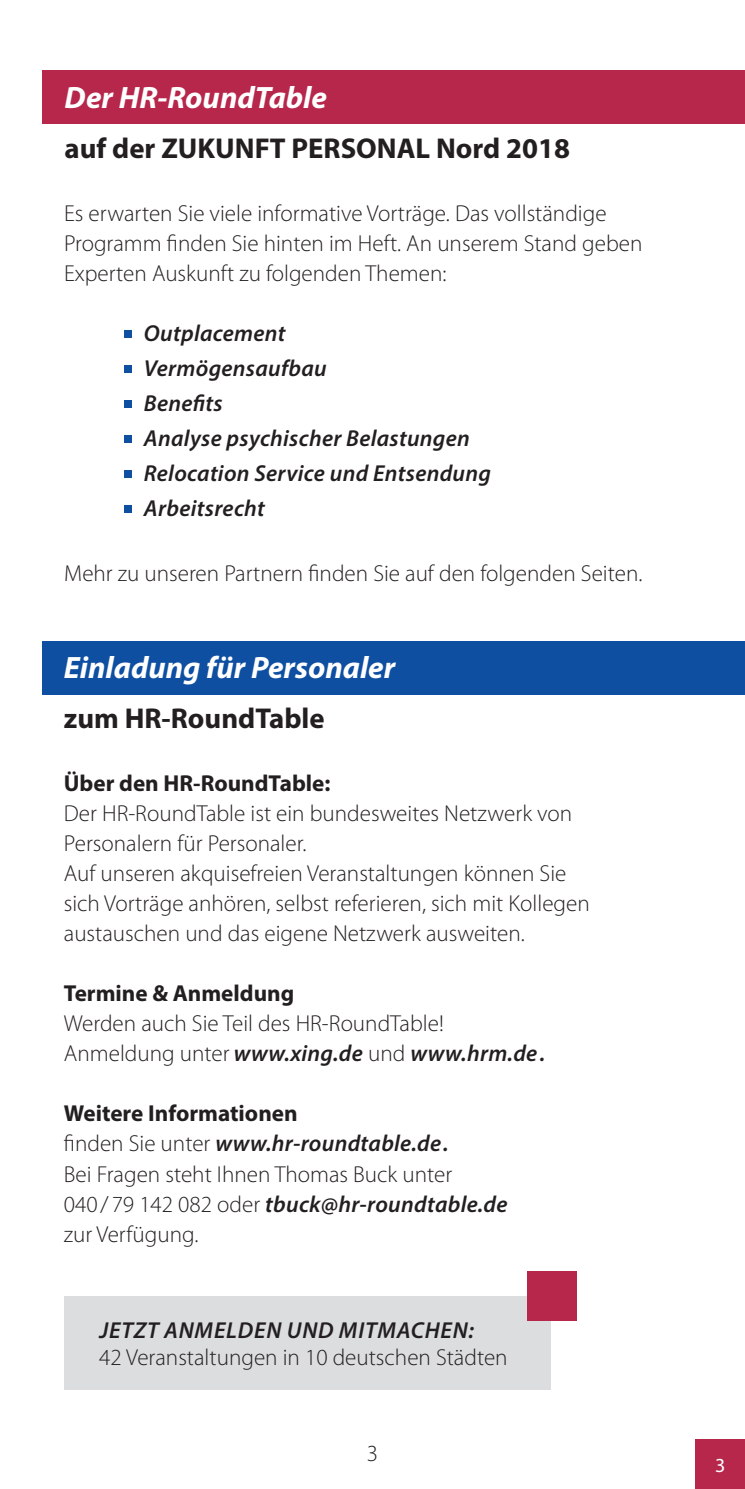
<style>
.page{position:relative;width:745px;height:1489px;background:#fff}
.page>*{position:absolute;margin:0;border:0;box-sizing:border-box;transform-origin:0 0}
.t1{font:italic 700 31px "Myriad Pro";color:#fff}
.t2{font:700 28.75px "Myriad Pro";color:#231f20}
.t3{font:300 23px/30px "Myriad Pro";color:#231f20}
.t4{font:italic 600 23px "Myriad Pro";letter-spacing:.01em;color:#231f20}
.t5{font:700 23px "Myriad Pro";color:#231f20}
.t6{font:italic 600 23px "Myriad Pro";letter-spacing:.035em;color:#231f20}
.t7{font:20px "Myriad Pro";color:#fff}
.s1{font-weight:300;font-style:normal}
.s2{font-weight:600;font-style:italic}
</style>
<div class="page">
<div style="left:43px;top:641px;width:701px;height:53px;background:#0f4fa1"></div>
<div style="left:43px;top:71px;width:701px;height:53px;background:#b6274b"></div>
<div style="left:64px;top:1296px;width:486px;height:93px;background:#dcdddf"></div>
<div style="left:124px;top:330px;width:7px;height:7px;background:#0f4fa1"></div>
<div style="left:124px;top:365px;width:7px;height:7px;background:#0f4fa1"></div>
<div style="left:124px;top:400px;width:7px;height:7px;background:#0f4fa1"></div>
<div style="left:124px;top:435px;width:7px;height:7px;background:#0f4fa1"></div>
<div style="left:124px;top:470px;width:7px;height:7px;background:#0f4fa1"></div>
<div style="left:124px;top:505px;width:7px;height:7px;background:#0f4fa1"></div>
<div style="left:526px;top:1271px;width:50px;height:49px;background:#b6274b"></div>
<div style="left:694px;top:1439px;width:50px;height:49px;background:#b6274b"></div>
<p class="t1" style="left:65px;top:77px;width:264px">Der HR-RoundTable</p>
<p class="t2" style="left:65px;top:129px;width:506px">auf der ZUKUNFT PERSONAL Nord 2018</p>
<p class="t3" style="left:64px;top:198px;width:579px">Es erwarten Sie viele informative Vorträge. Das vollständige<br>Programm finden Sie hinten im Heft. An unserem Stand geben<br>Experten Auskunft zu folgenden Themen:</p>
<p class="t4" style="left:144px;top:318px;width:143px">Outplacement</p>
<p class="t4" style="left:144px;top:353px;width:184px">Vermögensaufbau</p>
<p class="t4" style="left:144px;top:388px;width:80px">Benefits</p>
<p class="t4" style="left:144px;top:423px;width:327px">Analyse psychischer Belastungen</p>
<p class="t4" style="left:144px;top:458px;width:348px">Relocation Service und Entsendung</p>
<p class="t4" style="left:144px;top:493px;width:122px">Arbeitsrecht</p>
<p class="t3" style="left:64px;top:558px;width:579px">Mehr zu unseren Partnern finden Sie auf den folgenden Seiten.</p>
<p class="t1" style="left:64px;top:647px;width:333px">Einladung für Personaler</p>
<p class="t2" style="left:64px;top:699px;width:262px">zum HR-RoundTable</p>
<p class="t5" style="left:64px;top:768px;width:268px">Über den HR-RoundTable:</p>
<p class="t3" style="left:64px;top:798px;width:509px">Der HR-RoundTable ist ein bundesweites Netzwerk von<br>Personalern für Personaler.</p>
<p class="t3" style="left:64px;top:858px;width:527px">Auf unseren akquisefreien Veranstaltungen können Sie sich Vorträge anhören, selbst referieren, sich mit Kollegen austauschen und das eigene Netzwerk ausweiten.</p>
<p class="t5" style="left:64px;top:978px;width:232px">Termine &amp; Anmeldung</p>
<p class="t3" style="left:64px;top:1008px;width:381px">Werden auch Sie Teil des HR-RoundTable!</p>
<p class="t4" style="left:64px;top:1039px;width:482px"><span class="s1">Anmeldung unter</span> www.xing.de <span class="s1">und</span> www.hrm.de.</p>
<p class="t5" style="left:64px;top:1098px;width:235px">Weitere Informationen</p>
<p class="t4" style="left:64px;top:1129px;width:386px"><span class="s1">finden Sie unter</span> www.hr-roundtable.de.</p>
<p class="t3" style="left:64px;top:1158px;width:445px">Bei Fragen steht Ihnen Thomas Buck unter<br>040 / 79 142 082 oder <span class="s2">tbuck@hr-roundtable.de </span>zur Verfügung.</p>
<p class="t6" style="left:99px;top:1315px;width:376px">JETZT ANMELDEN UND MITMACHEN:</p>
<p class="t3" style="left:99px;top:1342px;width:409px">42 Veranstaltungen in 10 deutschen Städten</p>
<p class="t3" style="left:366px;top:1437px;width:13px">3</p>
<p class="t7" style="left:714px;top:1452px;width:12px">3</p>
</div>
